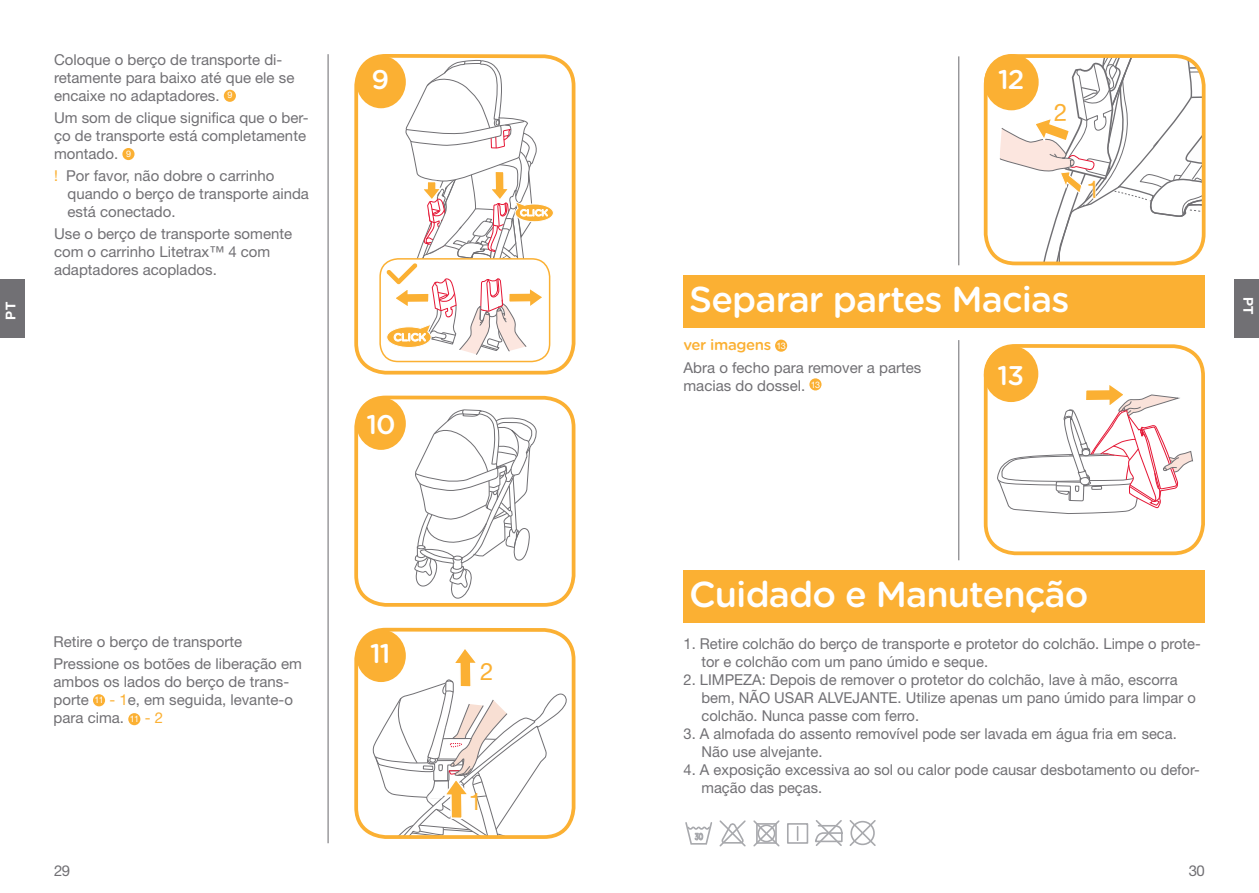
<style>
.page{position:relative;width:1259px;height:893px;background:#fff}
.page>*{position:absolute;margin:0;border:0;box-sizing:border-box;transform-origin:0 0}
.t1{font:500 36px "Gotham Rounded";letter-spacing:-.025em;color:#fff}
.t2{font:500 27px "Gotham Rounded";letter-spacing:-.035em;color:#fff}
.t3{font:24px "Helvetica Neue LT Std";color:#fbb033}
.t4{font:15px/18px "Helvetica Neue LT Std";color:#717074}
.t5{font:500 15px "Gotham Rounded";letter-spacing:-.025em;color:#fbb033}
.t6{font:700 13.5px "Helvetica Neue LT Std";color:#fff}
.s1{color:#fbb033}
.s2{font-size:9px;color:#fff}
.s3{font-family:"Helvetica Neue LT Std";font-weight:400;font-size:9px;color:#fff}
</style>
<div class="page">
<div style="left:983px;top:344px;width:222px;height:211px;border:4px solid #fbb033;border-radius:30px"></div>
<div style="left:983px;top:346px;width:55px;height:56px;background:#fbb033;border-radius:50%"></div>
<div style="left:683px;top:275px;width:522px;height:53px;background:#fbb033"></div>
<div style="left:683px;top:570px;width:522px;height:52px;background:#fbb033"></div>
<div style="left:93px;top:694px;width:12px;height:12px;background:#fbb033;border-radius:50%"></div>
<div style="left:128px;top:713px;width:12px;height:12px;background:#fbb033;border-radius:50%"></div>
<hr style="left:958px;top:340px;width:1px;height:220px;background:#717074">
<hr style="left:958px;top:56px;width:1px;height:209px;background:#717074">
<div style="left:775px;top:340px;width:12px;height:12px;background:#fbb033;border-radius:50%"></div>
<div style="left:809px;top:378px;width:12px;height:12px;background:#fbb033;border-radius:50%"></div>
<svg style="left:414px;top:409px;width:123px;height:190px"></svg>
<div style="left:354px;top:396px;width:221px;height:211px;border:4px solid #fbb033;border-radius:30px"></div>
<div style="left:356px;top:397px;width:50px;height:53px;background:#fbb033;border-radius:50%"></div>
<svg style="left:354px;top:54px;width:222px;height:321px"></svg>
<div style="left:356px;top:56px;width:50px;height:52px;background:#fbb033;border-radius:50%"></div>
<div style="left:224px;top:90px;width:12px;height:12px;background:#fbb033;border-radius:50%"></div>
<div style="left:122px;top:148px;width:12px;height:12px;background:#fbb033;border-radius:50%"></div>
<svg style="left:996px;top:381px;width:197px;height:133px"></svg>
<hr style="left:327px;top:54px;width:2px;height:789px;background:#717074">
<div style="left:354px;top:628px;width:221px;height:211px;border:4px solid #fbb033;border-radius:30px"></div>
<div style="left:356px;top:629px;width:50px;height:53px;background:#fbb033;border-radius:50%"></div>
<div style="left:983px;top:54px;width:222px;height:211px;border:4px solid #fbb033;border-radius:30px"></div>
<div style="left:984px;top:54px;width:54px;height:56px;background:#fbb033;border-radius:50%"></div>
<div style="left:380px;top:259px;width:169px;height:102px;background:#fff;border-radius:18px"></div>
<div style="left:379px;top:258px;width:171px;height:104px;border:2px solid #fbb033;border-radius:18px"></div>
<svg style="left:386px;top:59px;width:168px;height:296px"></svg>
<svg style="left:370px;top:645px;width:201px;height:192px"></svg>
<svg style="left:815px;top:820px;width:61px;height:26px"></svg>
<div style="left:787px;top:823px;width:21px;height:21px;border:2px solid #a8a9ad"></div>
<svg style="left:797px;top:827px;width:1px;height:13px"></svg>
<svg style="left:685px;top:820px;width:95px;height:27px"></svg>
<div style="left:0;top:279px;width:24px;height:58px;background:#717074"></div>
<div style="left:1234px;top:279px;width:25px;height:58px;background:#717074"></div>
<svg style="left:999px;top:56px;width:204px;height:207px"></svg>
<p class="t4" style="left:54px;top:50px;width:242px">Coloque o berço de transporte di&shy;retamente para baixo até que ele se encaixe no adaptadores. <sup>9</sup></p>
<p class="t4" style="left:54px;top:108px;width:256px">Um som de clique significa que o ber&shy;ço de transporte está completamente montado. <sup>9</sup></p>
<p class="t4" style="left:67px;top:167px;width:243px;text-indent:-14px"><span class="s1">!</span> Por favor, não dobre o carrinho quando o berço de transporte ainda está conectado.</p>
<p class="t4" style="left:54px;top:225px;width:240px">Use o berço de transporte somente com o carrinho Litetrax™ 4 com adaptadores acoplados.</p>
<h2 class="t2" style="left:371px;top:60px;width:19px">9</h2>
<h2 class="t2" style="left:998px;top:60px;width:28px">12</h2>
<h1 class="t1" style="left:689px;top:274px;width:382px">Separar partes Macias</h1>
<p class="t6" style="left:2px;top:320px;width:19px;rotate:-90deg">PT</p>
<p class="t6" style="left:1256px;top:297px;width:19px;rotate:90deg">PT</p>
<h2 class="t2" style="left:366px;top:405px;width:31px">10</h2>
<p class="t4" style="left:54px;top:630px;width:250px;line-height:22.2px">Retire o berço de transporte<br>Pressione os botões de liberação em</p>
<p class="t4" style="left:53px;top:673px;width:241px">ambos os lados do berço de trans&shy;porte <sup>11</sup> <span class="s1">- 1</span>e, em seguida, levante-o para cima. <span class="s2">11</span> <span class="s1">- 2</span></p>
<h2 class="t2" style="left:370px;top:634px;width:22px">11</h2>
<h3 class="t3" style="left:480px;top:657px;width:15px">2</h3>
<h3 class="t3" style="left:469px;top:787px;width:15px">1</h3>
<p class="t5" style="left:683px;top:334px;width:104px">ver imagens <span class="s3">13</span></p>
<p class="t4" style="left:683px;top:358px;width:239px">Abra o fecho para remover a partes macias do dossel. <sup>13</sup></p>
<h2 class="t2" style="left:997px;top:356px;width:28px">13</h2>
<h1 class="t1" style="left:689px;top:569px;width:401px">Cuidado e Manutenção</h1>
<p class="t4" style="left:701px;top:635px;width:501px;text-indent:-18px">1. Retire colchão do berço de transporte e protetor do colchão. Limpe o prote&shy;tor e colchão com um pano úmido e seque.</p>
<p class="t4" style="left:701px;top:671px;width:496px;text-indent:-18px">2. LIMPEZA: Depois de remover o protetor do colchão, lave à mão, escorra bem, NÃO USAR ALVEJANTE. Utilize apenas um pano úmido para limpar o colchão. Nunca passe com ferro.</p>
<p class="t4" style="left:701px;top:725px;width:477px;text-indent:-18px">3. A almofada do assento removível pode ser lavada em água fria em seca.<br>Não use alvejante.</p>
<p class="t4" style="left:701px;top:761px;width:500px;text-indent:-18px">4. A exposição excessiva ao sol ou calor pode causar desbotamento ou defor&shy;mação das peças.</p>
<p class="t4" style="left:54px;top:861px;width:18px">29</p>
<p class="t4" style="left:1188px;top:861px;width:18px">30</p>
</div>
